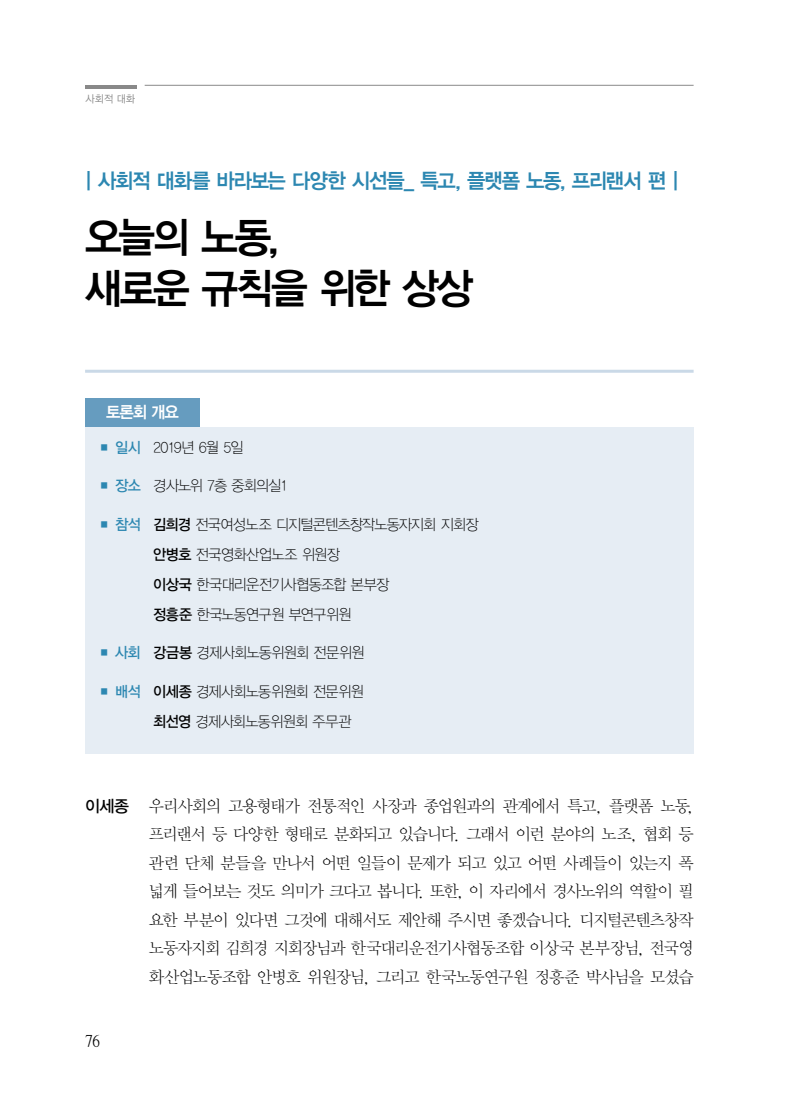
<style>
.page{position:relative;width:800px;height:1106px;background:#fff}
.page>*{position:absolute;margin:0;border:0;box-sizing:border-box;transform-origin:0 0}
.t1{font:42px/51px "YDVYGO34";letter-spacing:-.07em;color:#000;scale:.95 1}
.t2{font:21px "YDVYGO34";letter-spacing:-.055em;color:#2c87b1;scale:.95 1}
.t3{font:16.5px/28.5px "YDVY Mj O31";letter-spacing:-.055em;color:#000;text-align:justify}
.t4{font:16.5px "YDVYGO34";color:#fff;scale:.95 1}
.t5{font:16.5px "YDVY Mj O520";color:#000}
.t6{font:15px/30px "YDVYGO31";letter-spacing:-.045em;color:#000;scale:.95 1}
.t7{font:15px "YDVYGO31";letter-spacing:-.07em;color:#000;scale:.95 1}
.t8{font:10.5px "YDVYGO32";color:#898989;scale:.95 1}
.s1{font-family:"YDVYGO33";color:#2c87b1}
.s2{font-family:"YDVYGO33"}
</style>
<div class="page">
<hr style="left:85px;top:370px;width:608px;height:3px;background:#cad9e7">
<div style="left:85px;top:427px;width:608px;height:326px;background:#e6edf4"></div>
<div style="left:85px;top:398px;width:115px;height:29px;background:#669cbf"></div>
<hr style="left:85px;top:85px;width:51px;height:3px;background:#898989">
<hr style="left:145px;top:85px;width:548px;height:1px;background:#898989">
<p class="t8" style="left:86px;top:93px;width:53px">사회적 대화</p>
<p class="t2" style="left:85px;top:168px;width:626px">| 사회적 대화를 바라보는 다양한 시선들_ 특고, 플랫폼 노동, 프리랜서 편 |</p>
<h1 class="t1" style="left:85px;top:212px;width:409px">오늘의 노동,<br>새로운 규칙을 위한 상상</h1>
<p class="t4" style="left:106px;top:403px;width:78px">토론회 개요</p>
<p class="t6" style="left:98px;top:432px;width:155px"><span class="s1">■ 일시</span> 2019년 6월 5일</p>
<p class="t7" style="left:98px;top:477px;width:202px"><span class="s1">■ 장소</span> 경사노위 7층 중회의실1</p>
<p class="t6" style="left:153px;top:509px;width:344px;text-indent:-55px"><span class="s1">■ 참석</span> <span class="s2">김희경</span> 전국여성노조 디지털콘텐츠창작노동자지회 지회장 <span class="s2">안병호</span> 전국영화산업노조 위원장<br><span class="s2">이상국</span> 한국대리운전기사협동조합 본부장<br><span class="s2">정흥준</span> 한국노동연구원 부연구위원</p>
<p class="t6" style="left:98px;top:637px;width:282px"><span class="s1">■ 사회</span> <span class="s2">강금봉</span> 경제사회노동위원회 전문위원</p>
<p class="t6" style="left:153px;top:676px;width:223px;text-indent:-55px"><span class="s1">■ 배석</span> <span class="s2">이세종</span> 경제사회노동위원회 전문위원 <span class="s2">최선영</span> 경제사회노동위원회 주무관</p>
<p class="t3" style="left:149px;top:791px;width:546px;text-indent:-64px"><span class="s2">이세종</span> 우리사회의 고용형태가 전통적인 사장과 종업원과의 관계에서 특고, 플랫폼 노동, 프리랜서 등 다양한 형태로 분화되고 있습니다. 그래서 이런 분야의 노조, 협회 등 관련 단체 분들을 만나서 어떤 일들이 문제가 되고 있고 어떤 사례들이 있는지 폭 넓게 들어보는 것도 의미가 크다고 봅니다. 또한, 이 자리에서 경사노위의 역할이 필 요한 부분이 있다면 그것에 대해서도 제안해 주시면 좋겠습니다. 디지털콘텐츠창작 노동자지회 김희경 지회장님과 한국대리운전기사협동조합 이상국 본부장님, 전국영 화산업노동조합 안병호 위원장님, 그리고 한국노동연구원 정흥준 박사님을 모셨습</p>
<p class="t5" style="left:85px;top:1031px;width:16px">76</p>
</div>
